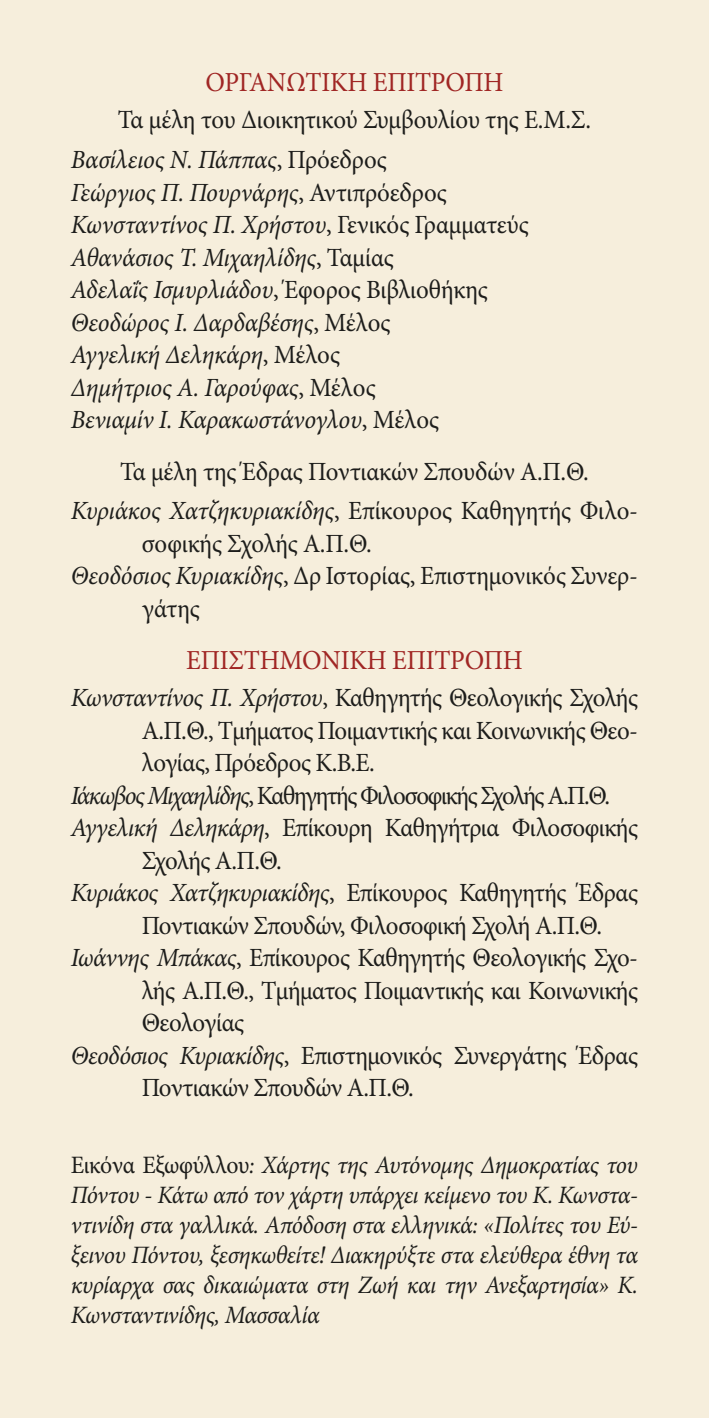
<style>
.page{position:relative;width:709px;height:1418px;background:#fff}
.page>*{position:absolute;margin:0;border:0;box-sizing:border-box;transform-origin:0 0}
.t1{font:27.5px "Minion Pro";letter-spacing:-.01em;color:#a02624;scale:.95 1}
.t2{font:26.25px/39.5px "Minion Pro";letter-spacing:-.025em;color:#1d1d1b;scale:.95 1}
.t3{font:italic 26.25px/32.5px "Minion Pro";letter-spacing:-.01em;color:#1d1d1b;scale:.95 1}
.t4{font:26.25px "Minion Pro";letter-spacing:-.06em;color:#1d1d1b;scale:.95 1}
.t5{font:italic 25px/30px "Minion Pro";letter-spacing:-.02em;color:#1d1d1b;text-align:justify;scale:.95 1}
.s1{font-style:italic}
.s2{font-style:normal}
</style>
<div class="page">
<div style="left:0;top:0;width:709px;height:1417px;background:#f6eedc"></div>
<p class="t1" style="left:205px;top:64px;width:315px">ΟΡΓΑΝΩΤΙΚΗ ΕΠΙΤΡΟΠΗ</p>
<p class="t2" style="left:71px;top:100px;width:549px;text-indent:47px">Τα μέλη του Διοικητικού Συμβουλίου της Ε.Μ.Σ.<br><span class="s1">Βασίλειος Ν. Πάππας</span>, Πρόεδρος</p>
<p class="t3" style="left:71px;top:176px;width:483px">Γεώργιος Π. Πουρνάρης<span class="s2">, Αντιπρόεδρος </span>Κωνσταντίνος Π. Χρήστου<span class="s2">, Γενικός Γραμματεύς </span>Αθανάσιος Τ. Μιχαηλίδης<span class="s2">, Ταμίας<br></span>Αδελαΐς Ισμυρλιάδου<span class="s2">, Έφορος Βιβλιοθήκης </span>Θεοδώρος Ι. Δαρδαβέσης<span class="s2">, Μέλος<br></span>Αγγελική Δεληκάρη<span class="s2">, Μέλος<br></span>Δημήτριος Α. Γαρούφας<span class="s2">, Μέλος<br></span>Βενιαμίν Ι. Καρακωστάνογλου<span class="s2">, Μέλος</span></p>
<p class="t2" style="left:71px;top:452px;width:598px;text-align:center">Τα μέλη της Έδρας Ποντιακών Σπουδών Α.Π.Θ.<br><span class="s1">Κυριάκος Χατζηκυριακίδης</span>, Επίκουρος Καθηγητής Φιλο-</p>
<p class="t2" style="left:142px;top:524px;width:244px">σοφικής Σχολής Α.Π.Θ.</p>
<p class="t2" style="left:71px;top:556px;width:598px"><span class="s1">Θεοδόσιος Κυριακίδης</span>, Δρ Ιστορίας, επιστημονικός συνερ-</p>
<p class="t2" style="left:142px;top:589px;width:63px">γάτης</p>
<p class="t1" style="left:186px;top:641px;width:356px">ΕΠΙΣΤΗΜΟΝΙΚΗ ΕΠΙΤΡΟΠΗ</p>
<p class="t2" style="left:71px;top:678px;width:598px"><span class="s1">Κωνσταντίνος Π. Χρήστου</span>, Καθηγητής Θεολογικής Σχολής</p>
<p class="t2" style="left:142px;top:710px;width:524px">Α.Π.Θ., Τμήματος Ποιμαντικής και Κοινωνικής Θεο-</p>
<p class="t2" style="left:142px;top:743px;width:247px">λογίας, Πρόεδρος Κ.Β.Ε.</p>
<p class="t4" style="left:71px;top:777px;width:569px"><span class="s1">Ιάκωβος Μιχαηλίδης</span>, Καθηγητής Φιλοσοφικής Σχολής Α.Π.Θ.</p>
<p class="t2" style="left:71px;top:808px;width:598px"><span class="s1">Αγγελική Δεληκάρη</span>, Επίκουρη Καθηγήτρια Φιλοσοφικής</p>
<p class="t2" style="left:142px;top:840px;width:149px">Σχολής Α.Π.Θ.</p>
<p class="t2" style="left:71px;top:873px;width:598px"><span class="s1">Κυριάκος Χατζηκυριακίδης</span>, Επίκουρος Καθηγητής Έδρας</p>
<p class="t2" style="left:142px;top:905px;width:486px">Ποντιακών Σπουδών, Φιλοσοφική Σχολή Α.Π.Θ.</p>
<p class="t2" style="left:71px;top:938px;width:598px"><span class="s1">Ιωάννης Μπάκας</span>, Επίκουρος Καθηγητής Θεολογικής Σχο-</p>
<p class="t2" style="left:142px;top:970px;width:524px">λής Α.Π.Θ., Τμήματος Ποιμαντικής και Κοινωνικής</p>
<p class="t2" style="left:142px;top:1003px;width:109px">Θεολογίας</p>
<p class="t2" style="left:71px;top:1035px;width:598px"><span class="s1">Θεοδόσιος Κυριακίδης</span>, Επιστημονικός Συνεργάτης Έδρας</p>
<p class="t2" style="left:142px;top:1068px;width:288px">Ποντιακών Σπουδών Α.Π.Θ.</p>
<p class="t5" style="left:71px;top:1150px;width:598px"><span class="s2">Εικόνα Εξωφύλλου</span>: Χάρτης της Αυτόνομης Δημοκρατίας του Πόντου - Κάτω από τον χάρτη υπάρχει κείμενο του Κ. Κωνστα&shy;ντινίδη στα γαλλικά. Απόδοση στα ελληνικά: «Πολίτες του Εύ&shy;ξεινου Πόντου, ξεσηκωθείτε! Διακηρύξτε στα ελεύθερα έθνη τα κυρίαρχα σας δικαιώματα στη Ζωή και την Ανεξαρτησία» Κ.<br>Κωνσταντινίδης, Μασσαλία</p>
</div>
